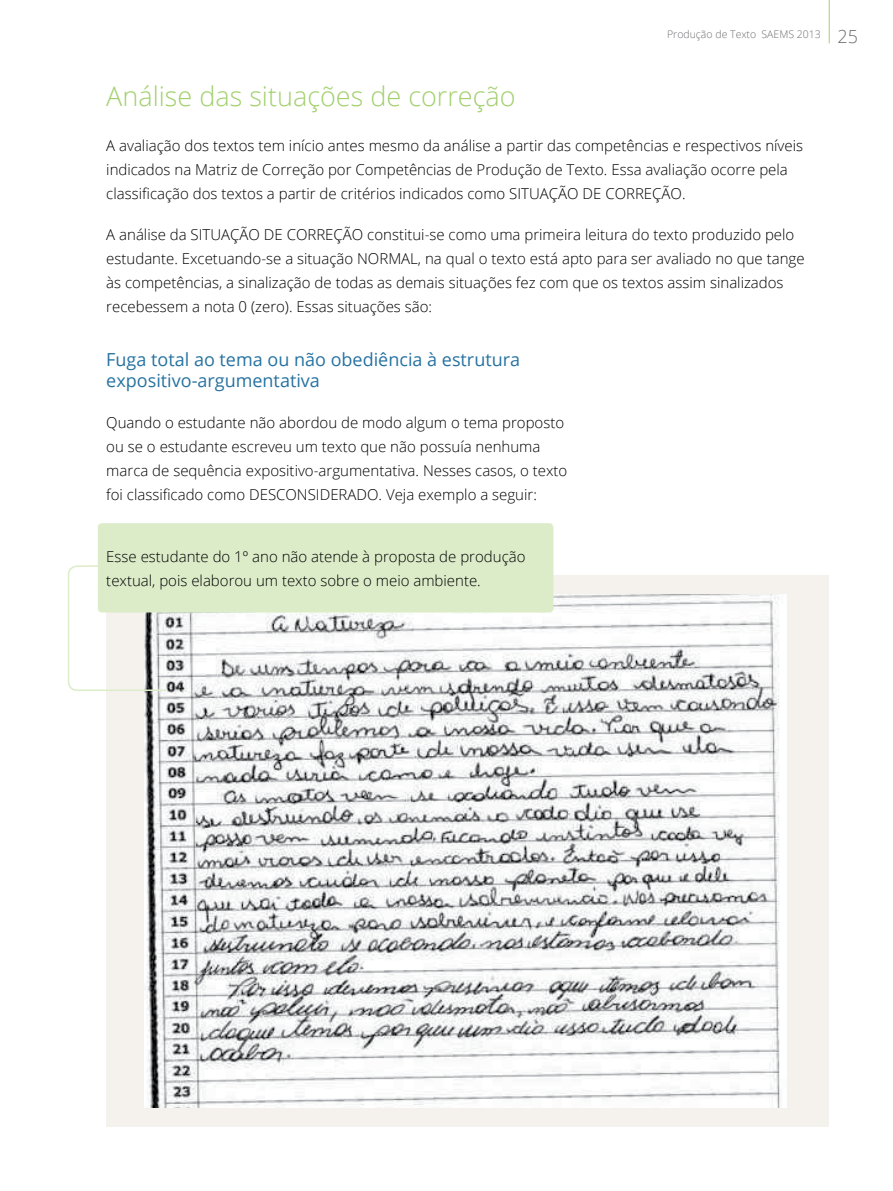
<style>
.page{position:relative;width:893px;height:1191px;background:#fff}
.page>*{position:absolute;margin:0;border:0;box-sizing:border-box;transform-origin:0 0}
.t1{font:300 27px "Open Sans";color:#a2d06d}
.t2{font:18px/21.6px "Open Sans";color:#2672a1}
.t3{font:300 18px "Open Sans";color:#6d6e71}
.t4{font:300 15px/24px "Open Sans";color:#000}
.t5{font:300 10.5px "Open Sans";color:#6d6e71}
</style>
<div class="page">
<div style="left:106px;top:575px;width:723px;height:552px;background:#f5f2ed"></div>
<img style="left:145px;top:594px;width:641px;height:513px">
<div style="left:98px;top:523px;width:455px;height:89px;background:#dcecc8;border-radius:4px"></div>
<svg style="left:67px;top:564px;width:101px;height:127px"></svg>
<hr style="left:829px;top:0;width:1px;height:43px;background:#a2d06d">
<p class="t5" style="left:667px;top:27px;width:155px">Produção de Texto SAEMS 2013</p>
<h1 class="t1" style="left:106px;top:77px;width:411px">Análise das situações de correção</h1>
<p class="t4" style="left:106px;top:133px;width:698px">A avaliação dos textos tem início antes mesmo da análise a partir das competências e respectivos níveis indicados na Matriz de Correção por Competências de Produção de Texto. Essa avaliação ocorre pela classificação dos textos a partir de critérios indicados como SITUAÇÃO DE CORREÇÃO.</p>
<p class="t4" style="left:106px;top:222px;width:700px">A análise da SITUAÇÃO DE CORREÇÃO constitui-se como uma primeira leitura do texto produzido pelo estudante. Excetuando-se a situação NORMAL, na qual o texto está apto para ser avaliado no que tange às competências, a sinalização de todas as demais situações fez com que os textos assim sinalizados recebessem a nota 0 (zero). Essas situações são:</p>
<p class="t2" style="left:106px;top:348px;width:415px">Fuga total ao tema ou não obediência à estrutura expositivo-argumentativa</p>
<p class="t4" style="left:106px;top:410px;width:463px">Quando o estudante não abordou de modo algum o tema proposto ou se o estudante escreveu um texto que não possuía nenhuma marca de sequência expositivo-argumentativa. Nesses casos, o texto foi classificado como DESCONSIDERADO. Veja exemplo a seguir:</p>
<p class="t3" style="left:837px;top:24px;width:22px">25</p>
<p class="t4" style="left:106px;top:544px;width:421px">Esse estudante do 1º ano não atende à proposta de produção textual, pois elaborou um texto sobre o meio ambiente.</p>
</div>
